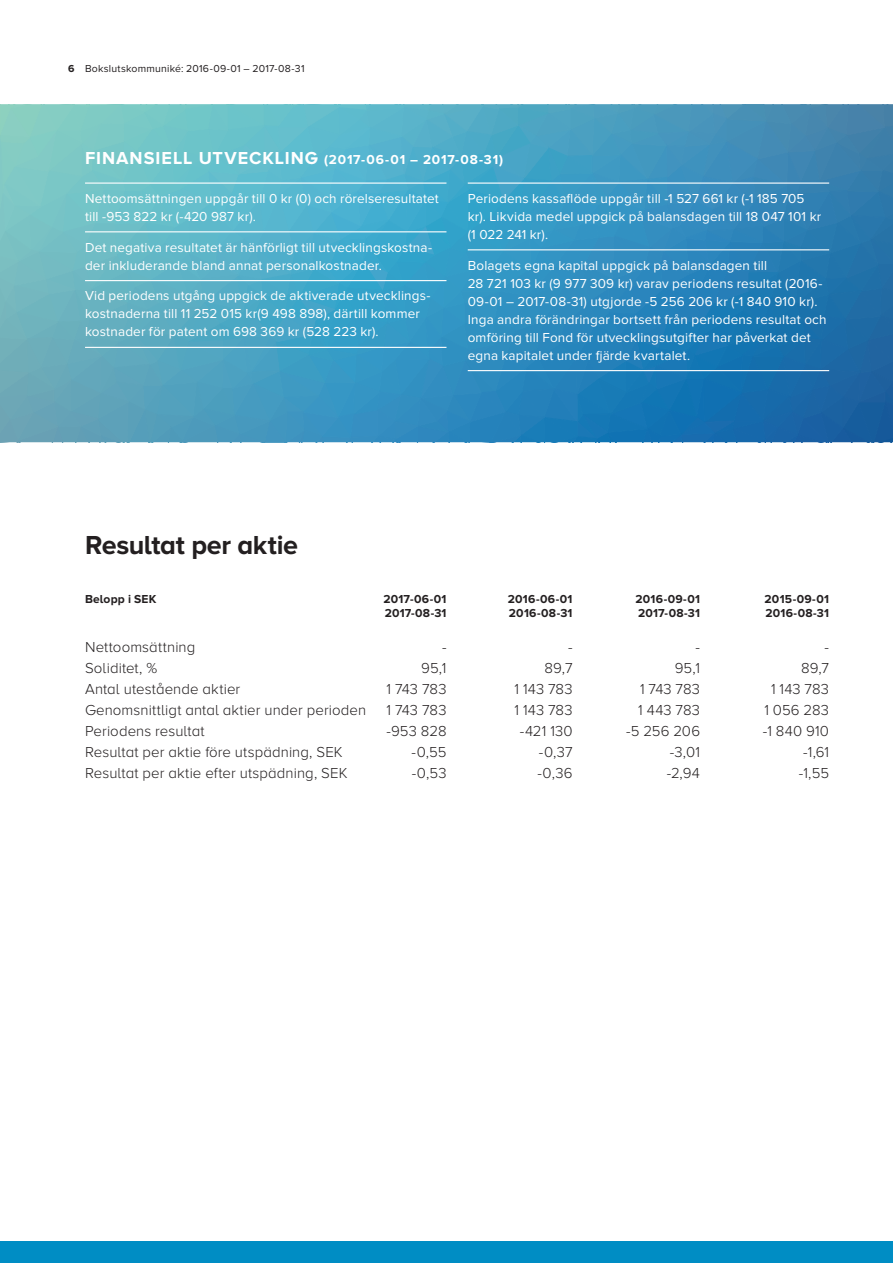
<style>
.page{position:relative;width:893px;height:1263px;background:#fff}
.page>*{position:absolute;margin:0;border:0;box-sizing:border-box;transform-origin:0 0}
.t1{font:700 27px "Proxima Nova A";letter-spacing:-.015em;color:#231f20}
.t2{font:300 15px "Proxima Nova A";letter-spacing:.005em;color:#231f20}
.text_linjer_svart{font:13.5px/18px "Proxima Nova";letter-spacing:.01em;color:#fff}
.t3{font:700 13.5px "Proxima Nova A";letter-spacing:.065em;color:#fff}
.tabell-topp{font:700 12px "Proxima Nova A";letter-spacing:.02em;color:#231f20}
.bold{font:10.5px "Proxima Nova";letter-spacing:.02em;color:#231f20}
.t4{font:700 10.5px "Proxima Nova A";color:#231f20}
.s1{font-size:18px}
</style>
<div class="page">
<svg style="left:0;top:104px;width:893px;height:339px;background:#439abe"></svg>
<div style="left:0;top:1242px;width:893px;height:21px;background:#008dc4"></div>
<hr style="left:85px;top:183px;width:361px;height:1px;background:#fff">
<hr style="left:85px;top:231px;width:361px;height:1px;background:#fff">
<hr style="left:85px;top:280px;width:361px;height:1px;background:#fff">
<hr style="left:85px;top:347px;width:361px;height:1px;background:#fff">
<hr style="left:468px;top:183px;width:361px;height:1px;background:#fff">
<hr style="left:468px;top:249px;width:361px;height:1px;background:#fff">
<hr style="left:468px;top:370px;width:361px;height:1px;background:#fff">
<p class="t4" style="left:68px;top:63px;width:8px">6</p>
<p class="bold" style="left:85px;top:63px;width:221px">Bokslutskommuniké: 2016-09-01 – 2017-08-31</p>
<p class="t3" style="left:85px;top:152px;width:420px"><span class="s1">FINANSIELL UTVECKLING</span> (2017-06-01 – 2017-08-31)</p>
<p class="text_linjer_svart" style="left:85px;top:189px;width:355px">Nettoomsättningen uppgår till 0 kr (0) och rörelseresultatet till -953 822 kr (-420 987 kr).</p>
<p class="text_linjer_svart" style="left:85px;top:238px;width:349px">Det negativa resultatet är hänförligt till utvecklingskostna&shy;der inkluderande bland annat personalkostnader.</p>
<p class="text_linjer_svart" style="left:85px;top:287px;width:347px">Vid periodens utgång uppgick de aktiverade utvecklings&shy;kostnaderna till 11 252 015 kr(9 498 898), därtill kommer kostnader för patent om 698 369 kr (528 223 kr).</p>
<p class="text_linjer_svart" style="left:468px;top:189px;width:355px">Periodens kassaflöde uppgår till -1 527 661 kr (-1 185 705 kr). Likvida medel uppgick på balansdagen till 18 047 101 kr (1 022 241 kr).</p>
<p class="text_linjer_svart" style="left:468px;top:256px;width:360px">Bolagets egna kapital uppgick på balansdagen till<br>28 721 103 kr (9 977 309 kr) varav periodens resultat (2016- 09-01 – 2017-08-31) utgjorde -5 256 206 kr (-1 840 910 kr).<br>Inga andra förändringar bortsett från periodens resultat och omföring till Fond för utvecklingsutgifter har påverkat det egna kapitalet under fjärde kvartalet.</p>
<p class="t1" style="left:85px;top:530px;width:214px">Resultat per aktie</p>
<p class="tabell-topp" style="left:85px;top:592px;width:73px">Belopp i SEK</p>
<p class="tabell-topp" style="left:384px;top:592px;width:64px">2017-06-01</p>
<p class="tabell-topp" style="left:508px;top:592px;width:66px">2016-06-01</p>
<p class="tabell-topp" style="left:635px;top:592px;width:66px">2016-09-01</p>
<p class="tabell-topp" style="left:765px;top:592px;width:66px">2015-09-01</p>
<p class="tabell-topp" style="left:385px;top:606px;width:63px">2017-08-31</p>
<p class="tabell-topp" style="left:509px;top:606px;width:65px">2016-08-31</p>
<p class="tabell-topp" style="left:638px;top:606px;width:63px">2017-08-31</p>
<p class="tabell-topp" style="left:765px;top:606px;width:65px">2016-08-31</p>
<p class="t2" style="left:85px;top:638px;width:112px">Nettoomsättning</p>
<p class="t2" style="left:442px;top:638px;width:6px">-</p>
<p class="t2" style="left:568px;top:638px;width:6px">-</p>
<p class="t2" style="left:696px;top:638px;width:6px">-</p>
<p class="t2" style="left:825px;top:638px;width:6px">-</p>
<p class="t2" style="left:85px;top:659px;width:74px">Soliditet, %</p>
<p class="t2" style="left:421px;top:659px;width:27px">95,1</p>
<p class="t2" style="left:544px;top:659px;width:30px">89,7</p>
<p class="t2" style="left:675px;top:659px;width:27px">95,1</p>
<p class="t2" style="left:801px;top:659px;width:30px">89,7</p>
<p class="t2" style="left:85px;top:680px;width:157px">Antal utestående aktier</p>
<p class="t2" style="left:386px;top:680px;width:62px">1 743 783</p>
<p class="t2" style="left:515px;top:680px;width:59px">1 143 783</p>
<p class="t2" style="left:640px;top:680px;width:62px">1 743 783</p>
<p class="t2" style="left:771px;top:680px;width:59px">1 143 783</p>
<p class="t2" style="left:85px;top:701px;width:283px">Genomsnittligt antal aktier under perioden</p>
<p class="t2" style="left:386px;top:701px;width:62px">1 743 783</p>
<p class="t2" style="left:515px;top:701px;width:59px">1 143 783</p>
<p class="t2" style="left:638px;top:701px;width:63px">1 443 783</p>
<p class="t2" style="left:764px;top:701px;width:66px">1 056 283</p>
<p class="t2" style="left:85px;top:722px;width:121px">Periodens resultat</p>
<p class="t2" style="left:386px;top:722px;width:62px">-953 828</p>
<p class="t2" style="left:520px;top:722px;width:54px">-421 130</p>
<p class="t2" style="left:626px;top:722px;width:75px">-5 256 206</p>
<p class="t2" style="left:763px;top:722px;width:68px">-1 840 910</p>
<p class="t2" style="left:85px;top:743px;width:259px">Resultat per aktie före utspädning, SEK</p>
<p class="t2" style="left:411px;top:743px;width:37px">-0,55</p>
<p class="t2" style="left:539px;top:743px;width:35px">-0,37</p>
<p class="t2" style="left:670px;top:743px;width:32px">-3,01</p>
<p class="t2" style="left:803px;top:743px;width:27px">-1,61</p>
<p class="t2" style="left:85px;top:764px;width:264px">Resultat per aktie efter utspädning, SEK</p>
<p class="t2" style="left:412px;top:764px;width:36px">-0,53</p>
<p class="t2" style="left:537px;top:764px;width:37px">-0,36</p>
<p class="t2" style="left:667px;top:764px;width:35px">-2,94</p>
<p class="t2" style="left:799px;top:764px;width:32px">-1,55</p>
</div>
